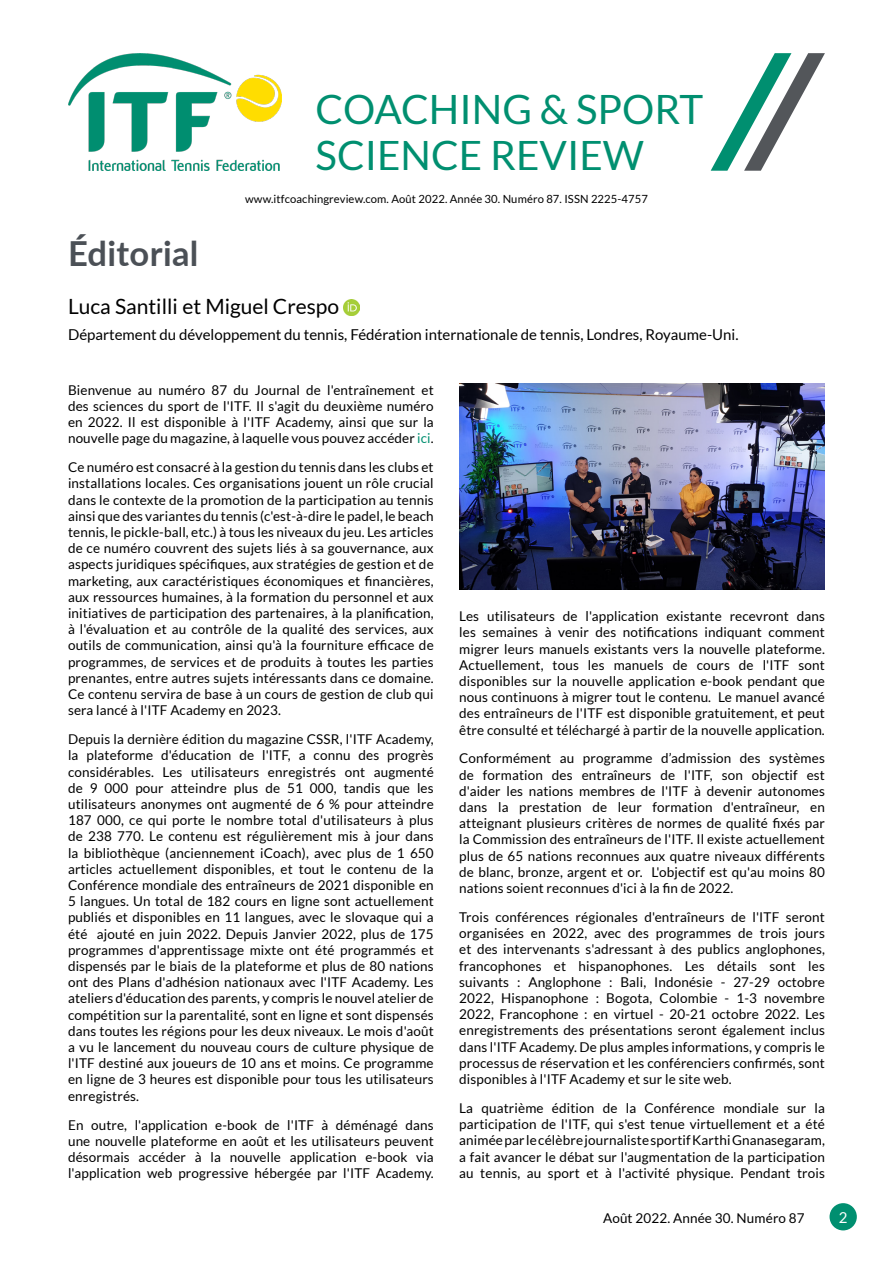
<style>
.page{position:relative;width:893px;height:1263px;background:#fff}
.page>*{position:absolute;margin:0;border:0;box-sizing:border-box;transform-origin:0 0}
.t1{font:40.35px/46.5px "Lato";color:#008f70}
.t2{font:700 34.5px "Lato";letter-spacing:.01em;color:#4b5056}
.t3{font:21px "Lato";color:#000}
.t4{font:15px "Lato";color:#000}
.t5{font:15px "Lato";color:#fff}
.t6{font:13.5px/16.2px "Lato";letter-spacing:.01em;color:#000;text-align:justify}
.t7{font:11.25px "Lato";letter-spacing:.01em;color:#000}
.s1{color:#008f70}
</style>
<div class="page">
<div style="left:829px;top:1203px;width:28px;height:27px;background:#008f70;border-radius:50%"></div>
<img style="left:344px;top:299px;width:16px;height:16px">
<img style="left:68px;top:53px;width:214px;height:118px">
<svg style="left:711px;top:53px;width:114px;height:118px"></svg>
<img style="left:459px;top:384px;width:366px;height:205px">
<h1 class="t1" style="left:316px;top:86px;width:389px">COACHING &amp; SPORT<br>SCIENCE REVIEW</h1>
<p class="t7" style="left:245px;top:193px;width:404px">www.itfcoachingreview.com. Août 2022. Année 30. Numéro 87. ISSN 2225-4757</p>
<h2 class="t2" style="left:68px;top:228px;width:132px">Éditorial</h2>
<h3 class="t3" style="left:68px;top:294px;width:273px">Luca Santilli et Miguel Crespo</h3>
<p class="t4" style="left:68px;top:326px;width:672px">Département du développement du tennis, Fédération internationale de tennis, Londres, Royaume-Uni.</p>
<p class="t6" style="left:68px;top:382px;width:367px">Bienvenue au numéro 87 du Journal de l'entraînement et des sciences du sport de l'ITF. Il s'agit du deuxième numéro en 2022. Il est disponible à l'ITF Academy, ainsi que sur la nouvelle page du magazine, à laquelle vous pouvez accéder <span class="s1">ici</span>.</p>
<p class="t6" style="left:68px;top:459px;width:367px">Ce numéro est consacré à la gestion du tennis dans les clubs et installations locales. Ces organisations jouent un rôle crucial dans le contexte de la promotion de la participation au tennis ainsi que des variantes du tennis (c'est-à-dire le padel, le beach tennis, le pickle-ball, etc.) à tous les niveaux du jeu. Les articles de ce numéro couvrent des sujets liés à sa gouvernance, aux aspects juridiques spécifiques, aux stratégies de gestion et de marketing, aux caractéristiques économiques et financières, aux ressources humaines, à la formation du personnel et aux initiatives de participation des partenaires, à la planification, à l'évaluation et au contrôle de la qualité des services, aux outils de communication, ainsi qu'à la fourniture efficace de programmes, de services et de produits à toutes les parties prenantes, entre autres sujets intéressants dans ce domaine.<br>Ce contenu servira de base à un cours de gestion de club qui sera lancé à l'ITF Academy en 2023.</p>
<p class="t6" style="left:68px;top:731px;width:367px">Depuis la dernière édition du magazine CSSR, l'ITF Academy, la plateforme d'éducation de l'ITF, a connu des progrès considérables. Les utilisateurs enregistrés ont augmenté de 9 000 pour atteindre plus de 51 000, tandis que les utilisateurs anonymes ont augmenté de 6 % pour atteindre 187 000, ce qui porte le nombre total d'utilisateurs à plus de 238 770. Le contenu est régulièrement mis à jour dans la bibliothèque (anciennement iCoach), avec plus de 1 650 articles actuellement disponibles, et tout le contenu de la Conférence mondiale des entraîneurs de 2021 disponible en 5 langues. Un total de 182 cours en ligne sont actuellement publiés et disponibles en 11 langues, avec le slovaque qui a été ajouté en juin 2022. Depuis Janvier 2022, plus de 175 programmes d'apprentissage mixte ont été programmés et dispensés par le biais de la plateforme et plus de 80 nations ont des Plans d'adhésion nationaux avec l'ITF Academy. Les ateliers d'éducation des parents, y compris le nouvel atelier de compétition sur la parentalité, sont en ligne et sont dispensés dans toutes les régions pour les deux niveaux. Le mois d'août a vu le lancement du nouveau cours de culture physique de l'ITF destiné aux joueurs de 10 ans et moins. Ce programme en ligne de 3 heures est disponible pour tous les utilisateurs enregistrés.</p>
<p class="t6" style="left:68px;top:1116px;width:367px">En outre, l'application e-book de l'ITF à déménagé dans une nouvelle plateforme en août et les utilisateurs peuvent désormais accéder à la nouvelle application e-book via l'application web progressive hébergée par l'ITF Academy.</p>
<p class="t6" style="left:459px;top:608px;width:367px">Les utilisateurs de l'application existante recevront dans les semaines à venir des notifications indiquant comment migrer leurs manuels existants vers la nouvelle plateforme.<br>Actuellement, tous les manuels de cours de l'ITF sont disponibles sur la nouvelle application e-book pendant que nous continuons à migrer tout le contenu. Le manuel avancé des entraîneurs de l'ITF est disponible gratuitement, et peut être consulté et téléchargé à partir de la nouvelle application.</p>
<p class="t6" style="left:459px;top:750px;width:367px">Conformément au programme d’admission des systèmes de formation des entraîneurs de l'ITF, son objectif est d'aider les nations membres de l'ITF à devenir autonomes dans la prestation de leur formation d'entraîneur, en atteignant plusieurs critères de normes de qualité fixés par la Commission des entraîneurs de l'ITF. Il existe actuellement plus de 65 nations reconnues aux quatre niveaux différents de blanc, bronze, argent et or. L'objectif est qu'au moins 80 nations soient reconnues d'ici à la fin de 2022.</p>
<p class="t6" style="left:459px;top:909px;width:367px">Trois conférences régionales d'entraîneurs de l'ITF seront organisées en 2022, avec des programmes de trois jours et des intervenants s'adressant à des publics anglophones, francophones et hispanophones. Les détails sont les suivants : Anglophone : Bali, Indonésie - 27-29 octobre 2022, Hispanophone : Bogota, Colombie - 1-3 novembre 2022, Francophone : en virtuel - 20-21 octobre 2022. Les enregistrements des présentations seront également inclus dans l'ITF Academy. De plus amples informations, y compris le processus de réservation et les conférenciers confirmés, sont disponibles à l'ITF Academy et sur le site web.</p>
<p class="t6" style="left:459px;top:1100px;width:367px">La quatrième édition de la Conférence mondiale sur la participation de l'ITF, qui s'est tenue virtuellement et a été animée par le célèbre journaliste sportif Karthi Gnanasegaram, a fait avancer le débat sur l'augmentation de la participation au tennis, au sport et à l'activité physique. Pendant trois</p>
<p class="t6" style="left:603px;top:1209px;width:203px">Août 2022. Année 30. Numéro 87</p>
<p class="t5" style="left:839px;top:1209px;width:10px">2</p>
</div>
